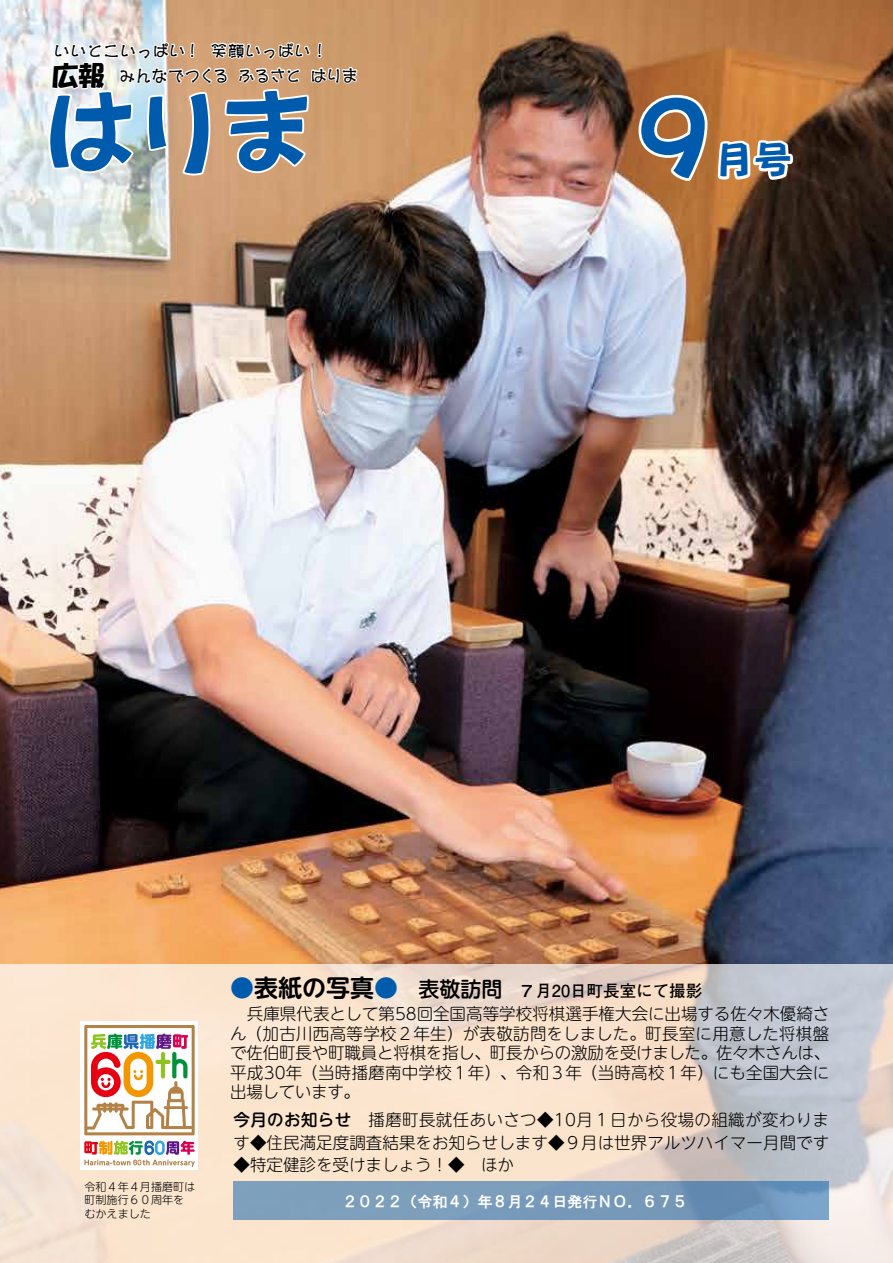
<style>
.page{position:relative;width:893px;height:1263px;background:#fff}
.page>*{position:absolute;margin:0;border:0;box-sizing:border-box;transform-origin:0 0}
.t1{font:96.9px "Yuyu Gothictai EG Extra SJIS";color:#005bac}
.t2{font:96.6px "Yuyu Gothictai EG Extra SJIS";color:#005bac}
.t3{font:39px "Yuyu Gothictai EG Extra SJIS";color:#005bac}
.t4{font:26.4px "HGS Soei Kakupoptai";color:#000}
.t5{font:700 24px "UD Shin M Go Pro De";color:#000}
.t6{font:500 21px "Shin M Go Pro";color:#000}
.t7{font:300 16.5px/19.5px "UD Shin M Go Pro";letter-spacing:.005em;color:#000;text-align:justify}
.t8{font:700 16.5px "Futo Go B101 Pro";color:#000}
.t9{font:16.2px "Matchtai EG Bold SJIS";letter-spacing:.005em;color:#000}
.t10{font:16.2px "Matchtai EG Bold SJIS";letter-spacing:-.015em;color:#000}
.t11{font:15px "HGS Gothic E";color:#fff}
.t12{font:300 11.1px/13.5px "UD Shin M Go Pro";color:#000}
.s1{color:#005bac}
.s2{font-weight:500}
</style>
<div class="page">
<img style="left:0;top:0;width:893px;height:1263px">
<p class="t9" style="left:54px;top:43px;width:148px">いいとこいっぱい！</p>
<p class="t9" style="left:211px;top:43px;width:118px">笑顔いっぱい!</p>
<h3 class="t4" style="left:52px;top:62px;width:54px">広報</h3>
<h2 class="t2" style="left:42px;top:85px;width:275px">はりま</h2>
<p class="t9" style="left:310px;top:67px;width:49px">はりま</p>
<p class="t10" style="left:119px;top:67px;width:112px">みんなでつくる</p>
<p class="t9" style="left:238px;top:67px;width:64px">ふるさと</p>
<h1 class="t1" style="left:627px;top:89px;width:98px">９</h1>
<h3 class="t3" style="left:714px;top:140px;width:79px">月号</h3>
<h3 class="t5" style="left:230px;top:968px;width:169px"><span class="s1">●</span>表紙の写真<span class="s1">●</span></h3>
<p class="t6" style="left:418px;top:971px;width:85px">表敬訪問</p>
<p class="t8" style="left:502px;top:977px;width:201px">　７月20日町長室にて撮影</p>
<p class="t12" style="left:84px;top:1179px;width:113px">令和４年４月播磨町は町制施行６０周年をむかえました</p>
<p class="t7" style="left:230px;top:1003px;width:602px">　兵庫県代表として第58回全国高等学校将棋選手権大会に出場する佐々木優綺さん（加古川西高等学校２年生）が表敬訪問をしました。町長室に用意した将棋盤で佐伯町長や町職員と将棋を指し、町長からの激励を受けました。佐々木さんは、平成30年（当時播磨南中学校１年）、令和３年（当時高校１年）にも全国大会に出場しています。</p>
<p class="t7" style="left:234px;top:1108px;width:597px;line-height:22.5px"><span class="s2">今月のお知らせ</span>　播磨町長就任あいさつ◆10月１日から役場の組織が変わります◆住民満足度調査結果をお知らせします◆９月は世界アルツハイマー月間です</p>
<p class="t7" style="left:234px;top:1154px;width:282px">◆特定健診を受けましょう！◆　ほか</p>
<p class="t11" style="left:342px;top:1194px;width:346px">２０２２（令和４）年８月２４日発行ＮＯ．６７５</p>
</div>
